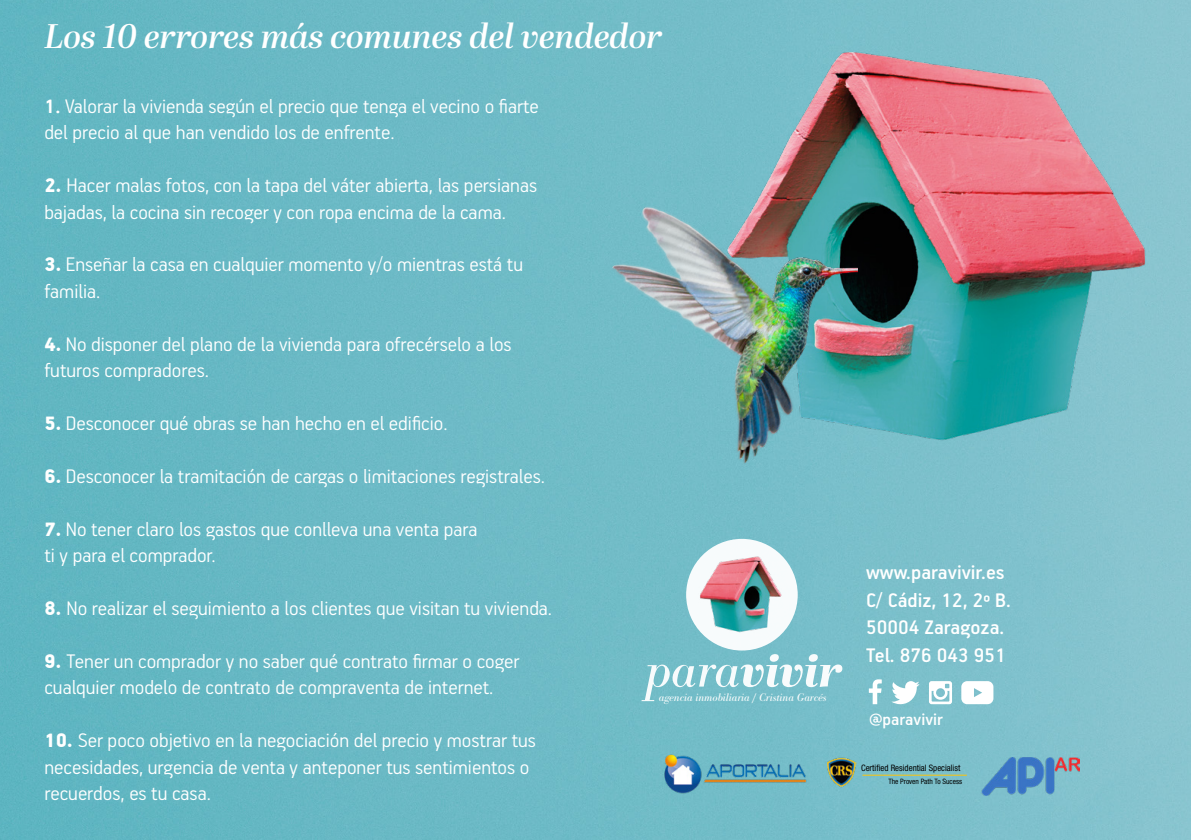
<style>
.page{position:relative;width:1191px;height:840px;background:#fff}
.page>*{position:absolute;margin:0;border:0;box-sizing:border-box;transform-origin:0 0}
.t1{font:italic 600 34px "Abril Display";color:#fff}
.t2{font:300 22px/26.4px "PF Handbook Pro";color:#fff}
.t3{font:500 22px/28.2px "PF Handbook Pro";color:#fff}
.t4{font:500 18.6px "PF Handbook Pro";color:#fff}
.t5{font:italic 11.4px "Bodoni EF";color:#fff}
.t6{font:condensed 8.8px "Helvetica Neue LT Std";color:#000}
.t7{font:condensed 7.4px "Helvetica Neue LT Std";color:#000}
.s1{font-weight:700}
.s2{font-weight:900}
</style>
<div class="page">
<img style="left:0;top:0;width:1191px;height:839px">
<svg style="left:641px;top:653px;width:201px;height:47px"></svg>
<div style="left:686px;top:538px;width:111px;height:112px;background:#f7fbfc;border-radius:50%"></div>
<svg style="left:869px;top:679px;width:12px;height:24px"></svg>
<svg style="left:891px;top:680px;width:28px;height:23px"></svg>
<svg style="left:929px;top:680px;width:23px;height:23px"></svg>
<svg style="left:961px;top:680px;width:32px;height:23px"></svg>
<img style="left:662px;top:751px;width:147px;height:45px">
<hr style="left:862px;top:774px;width:105px;height:1px;background:#fdc30a">
<img style="left:827px;top:757px;width:29px;height:30px">
<img style="left:981px;top:757px;width:98px;height:38px">
<img style="left:714px;top:44px;width:446px;height:407px">
<img style="left:605px;top:200px;width:252px;height:268px">
<img style="left:697px;top:555px;width:86px;height:78px">
<h1 class="t1" style="left:44px;top:12px;width:619px">Los 10 errores más comunes del vendedor</h1>
<p class="t2" style="left:44px;top:92px;width:496px"><span class="s1">1.</span> Valorar la vivienda según el precio que tenga el vecino o fiarte del precio al que han vendido los de enfrente.</p>
<p class="t2" style="left:44px;top:171px;width:494px"><span class="s2">2.</span> Hacer malas fotos, con la tapa del váter abierta, las persianas bajadas, la cocina sin recoger y con ropa encima de la cama.</p>
<p class="t2" style="left:44px;top:250px;width:480px"><span class="s2">3.</span> Enseñar la casa en cualquier momento y/o mientras está tu familia.</p>
<p class="t2" style="left:44px;top:329px;width:469px"><span class="s2">4.</span> No disponer del plano de la vivienda para ofrecérselo a los futuros compradores.</p>
<p class="t2" style="left:44px;top:409px;width:404px"><span class="s2">5.</span> Desconocer qué obras se han hecho en el edificio.</p>
<p class="t2" style="left:44px;top:461px;width:502px"><span class="s2">6.</span> Desconocer la tramitación de cargas o limitaciones registrales.</p>
<p class="t2" style="left:44px;top:514px;width:434px"><span class="s2">7.</span> No tener claro los gastos que conlleva una venta para ti y para el comprador.</p>
<p class="t2" style="left:44px;top:593px;width:509px"><span class="s2">8.</span> No realizar el seguimiento a los clientes que visitan tu vivienda.</p>
<p class="t2" style="left:44px;top:646px;width:476px"><span class="s2">9.</span> Tener un comprador y no saber qué contrato firmar o coger cualquier modelo de contrato de compraventa de internet.</p>
<p class="t2" style="left:44px;top:725px;width:493px"><span class="s2">10.</span> Ser poco objetivo en la negociación del precio y mostrar tus necesidades, urgencia de venta y anteponer tus sentimientos o recuerdos, es tu casa.</p>
<p class="t5" style="left:659px;top:691px;width:169px">agencia inmobiliaria / Cristina Garcés</p>
<p class="t3" style="left:866px;top:557px;width:146px">www.paravivir.es<br>C/ Cádiz, 12, 2º B.</p>
<p class="t3" style="left:866px;top:611px;width:141px">50004 Zaragoza.<br>Tel. 876 043 951</p>
<p class="t4" style="left:869px;top:707px;width:75px">@paravivir</p>
<p class="t6" style="left:861px;top:762px;width:101px">Certified Residential Specialist</p>
<p class="t7" style="left:888px;top:776px;width:75px">The Proven Path To Sucess</p>
</div>
